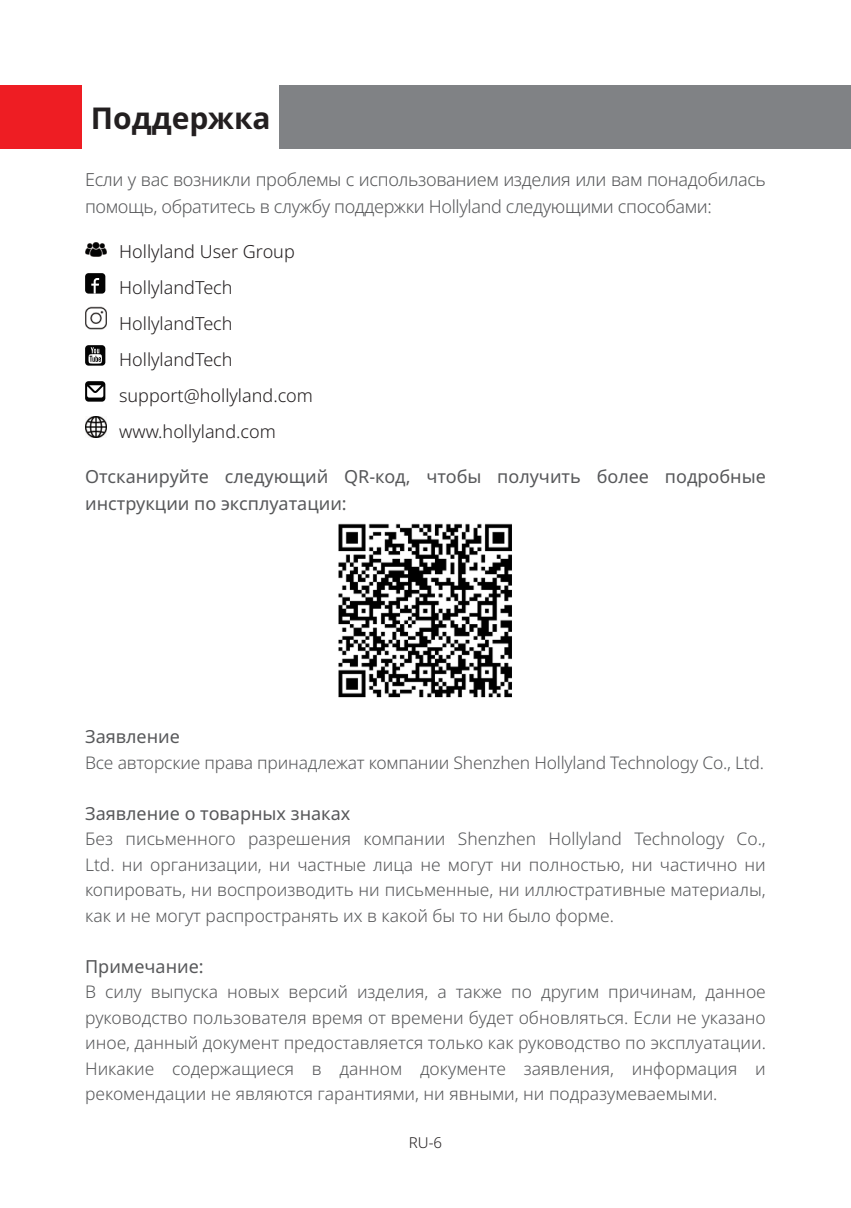
<style>
.page{position:relative;width:851px;height:1208px;background:#fff}
.page>*{position:absolute;margin:0;border:0;box-sizing:border-box;transform-origin:0 0}
.Heading{font:700 30px "Noto Sans";color:#231f20}
.Light_5pt{font:300 18px/27px "Noto Sans";letter-spacing:-.02em;color:#57585a}
.Light_5pt-2{font:18px/27px "Noto Sans";color:#57585a}
.Light_5pt-3{font:300 18px "Noto Sans";color:#231f20}
.Body_5pt{font:18px "Noto Sans";color:#57585a}
.Light_5pt-4{font:300 17.4px/25.5px "Noto Sans";color:#57585a;text-align:justify}
.t1{font:300 15px "Noto Sans";color:#231f20}
</style>
<div class="page">
<div style="left:82px;top:85px;width:768px;height:63px;background:#808285"></div>
<div style="left:0;top:85px;width:82px;height:63px;background:#ee1d23"></div>
<img style="left:85px;top:242px;width:21px;height:14px">
<div style="left:85px;top:273px;width:20px;height:21px;background:#030303;border-radius:3px"></div>
<svg style="left:91px;top:278px;width:8px;height:16px"></svg>
<img style="left:85px;top:307px;width:21px;height:23px">
<div style="left:85px;top:345px;width:20px;height:21px;background:#030303;border-radius:3px"></div>
<svg style="left:88px;top:347px;width:14px;height:16px"></svg>
<svg style="left:85px;top:381px;width:20px;height:21px"></svg>
<svg style="left:87px;top:385px;width:16px;height:12px"></svg>
<img style="left:85px;top:416px;width:21px;height:21px">
<img style="left:338px;top:523px;width:174px;height:175px">
<div style="left:82px;top:81px;width:197px;height:71px;background:#fff"></div>
<p class="Heading" style="left:91px;top:101px;width:181px">Поддержка</p>
<p class="Light_5pt" style="left:85px;top:166px;width:682px">Если у вас возникли проблемы с использованием изделия или вам понадобилась помощь, обратитесь в службу поддержки Hollyland следующими способами:</p>
<p class="Light_5pt-3" style="left:119px;top:241px;width:177px">Hollyland User Group</p>
<p class="Light_5pt-3" style="left:119px;top:277px;width:115px">HollylandTech</p>
<p class="Light_5pt-3" style="left:119px;top:313px;width:115px">HollylandTech</p>
<p class="Light_5pt-3" style="left:119px;top:349px;width:115px">HollylandTech</p>
<p class="Light_5pt-3" style="left:119px;top:385px;width:195px">support@hollyland.com</p>
<p class="Light_5pt-3" style="left:119px;top:421px;width:158px">www.hollyland.com</p>
<p class="Light_5pt-2" style="left:85px;top:463px;width:682px">Отсканируйте следующий QR-код, чтобы получить более подробные инструкции по эксплуатации:</p>
<p class="Body_5pt" style="left:85px;top:726px;width:96px">Заявление</p>
<p class="Light_5pt-4" style="left:85px;top:750px;width:680px">Все авторские права принадлежат компании Shenzhen Hollyland Technology Co., Ltd.</p>
<p class="Light_5pt-2" style="left:85px;top:800px;width:267px">Заявление о товарных знаках</p>
<p class="Light_5pt-4" style="left:85px;top:826px;width:682px">Без письменного разрешения компании Shenzhen Hollyland Technology Co., Ltd. ни организации, ни частные лица не могут ни полностью, ни частично ни копировать, ни воспроизводить ни письменные, ни иллюстративные материалы, как и не могут распространять их в какой бы то ни было форме.</p>
<p class="Light_5pt-2" style="left:85px;top:953px;width:120px">Примечание:</p>
<p class="Light_5pt-4" style="left:85px;top:979px;width:682px">В силу выпуска новых версий изделия, а также по другим причинам, данное руководство пользователя время от времени будет обновляться. Если не указано иное, данный документ предоставляется только как руководство по эксплуатации.<br>Никакие содержащиеся в данном документе заявления, информация и рекомендации не являются гарантиями, ни явными, ни подразумеваемыми.</p>
<p class="t1" style="left:409px;top:1134px;width:35px">RU-6</p>
</div>
